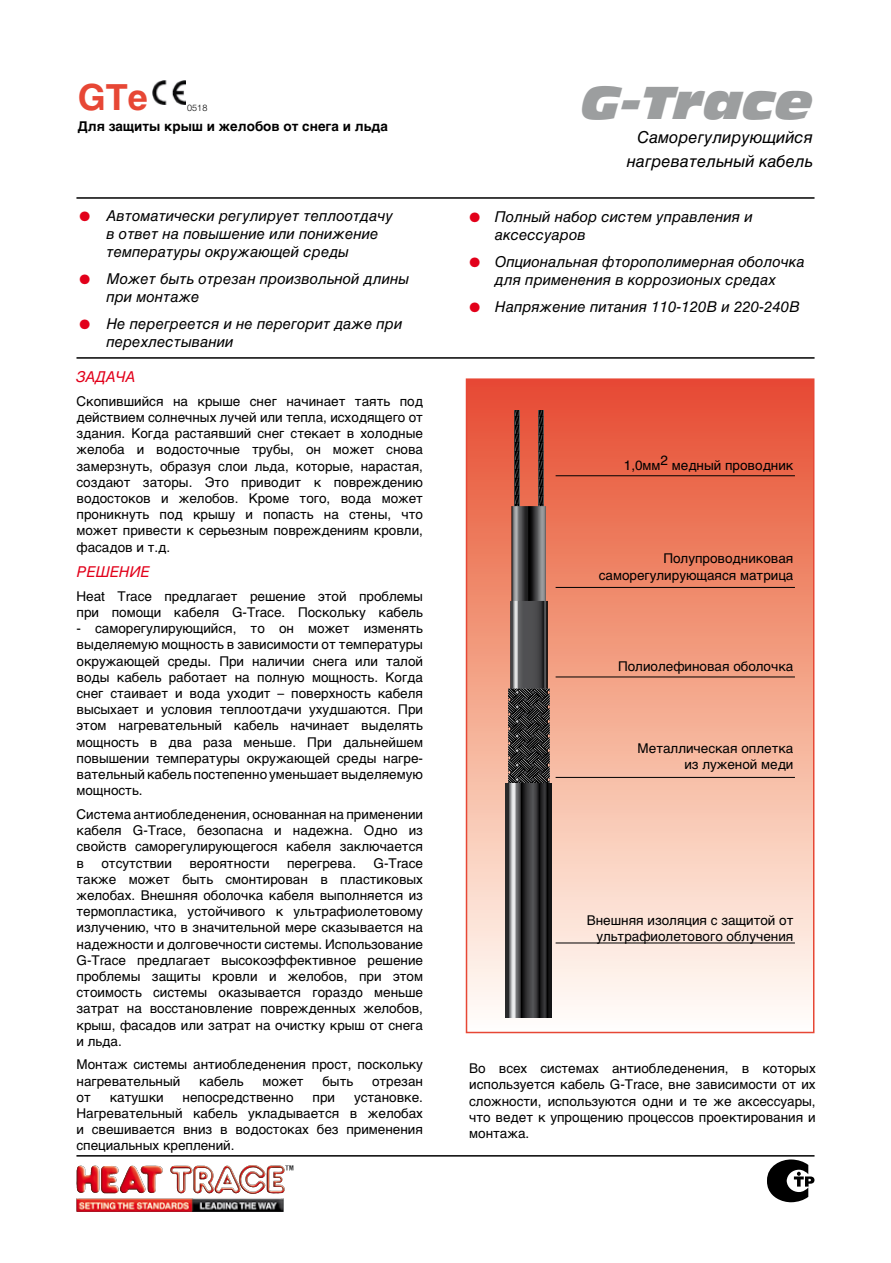
<style>
.page{position:relative;width:891px;height:1263px;background:#fff}
.page>*{position:absolute;margin:0;border:0;box-sizing:border-box;transform-origin:0 0}
.t1{font:italic 45px "Antique Olive Nord";color:#9c9e9f}
.t2{font:700 36px "Helvetica";color:#e74735}
.t3{font:16.5px/24px "Helvetica Cyr Inclined";color:#000;text-align:right}
.t4{font:15px/18px "Helvetica Cyr Inclined";color:#000}
.t5{font:15px "Helvetica Cyr Inclined";color:#e2001a}
.t6{font:13.5px/16.2px "Helvetica Cyr Upright";color:#000;text-align:justify}
.t7{font:700 13.5px "Helvetica Cyr";color:#000}
.t8{font:300 9px "Helvetica Neue";color:#000}
.s1{color:#e2001a}
</style>
<div class="page">
<svg style="left:767px;top:1159px;width:47px;height:43px"></svg>
<hr style="left:76px;top:197px;width:739px;height:2px;background:#000">
<img style="left:76px;top:1165px;width:217px;height:47px">
<img style="left:239px;top:1165px;width:26px;height:29px">
<hr style="left:76px;top:1155px;width:739px;height:2px;background:#000">
<div style="left:467px;top:379px;width:347px;height:653px;background:linear-gradient(to bottom,#e74e2c,#fffff8)"></div>
<svg style="left:508px;top:410px;width:42px;height:373px"></svg>
<svg style="left:506px;top:783px;width:46px;height:234px"></svg>
<div style="left:466px;top:378px;width:348px;height:655px;border:2px solid #e74735"></div>
<hr style="left:556px;top:475px;width:239px;height:1px;background:#000">
<hr style="left:556px;top:587px;width:239px;height:1px;background:#000">
<hr style="left:556px;top:677px;width:239px;height:1px;background:#000">
<hr style="left:556px;top:777px;width:239px;height:1px;background:#000">
<hr style="left:556px;top:943px;width:239px;height:1px;background:#000">
<img style="left:153px;top:81px;width:32px;height:24px">
<hr style="left:76px;top:357px;width:739px;height:2px;background:#000">
<h2 class="t2" style="left:78px;top:76px;width:72px">GTe</h2>
<p class="t7" style="left:78px;top:119px;width:311px">Для защиты крыш и желобов от снега и льда</p>
<p class="t8" style="left:187px;top:102px;width:22px">0518</p>
<p class="t4" style="left:106px;top:206px;width:288px;text-indent:-27px"><span class="s1">●</span> Автоматически регулирует теплоотдачу в ответ на повышение или понижение температуры окружающей среды</p>
<p class="t4" style="left:106px;top:269px;width:304px;text-indent:-27px"><span class="s1">●</span> Может быть отрезан произвольной длины при монтаже</p>
<p class="t4" style="left:106px;top:314px;width:297px;text-indent:-27px"><span class="s1">●</span> Не перегреется и не перегорит даже при перехлестывании</p>
<p class="t5" style="left:76px;top:368px;width:60px">ЗАДАЧА</p>
<p class="t6" style="left:76px;top:393px;width:348px">Скопившийся на крыше снег начинает таять под действием солнечных лучей или тепла, исходящего от здания. Когда растаявший снег стекает в холодные желоба и водосточные трубы, он может снова замерзнуть, образуя слои льда, которые, нарастая, создают заторы. Это приводит к повреждению водостоков и желобов. Кроме того, вода может проникнуть под крышу и попасть на стены, что может привести к серьезным повреждениям кровли, фасадов и т.д.</p>
<p class="t5" style="left:76px;top:563px;width:75px">РЕШЕНИЕ</p>
<p class="t6" style="left:76px;top:588px;width:348px">Heat Тrace предлагает решение этой проблемы при помощи кабеля G-Trace. Поскольку кабель</p>
<p class="t6" style="left:76px;top:620px;width:348px">- саморегулирующийся, то он может изменять выделяемую мощность в зависимости от температуры окружающей среды. При наличии снега или талой воды кабель работает на полную мощность. Когда снег стаивает и вода уходит – поверхность кабеля высыхает и условия теплоотдачи ухудшаются. При этом нагревательный кабель начинает выделять мощность в два раза меньше. При дальнейшем повышении температуры окружающей среды нагре&shy;вательный кабель постепенно уменьшает выделяемую мощность.</p>
<p class="t6" style="left:76px;top:806px;width:348px">Система антиобледенения, основанная на применении кабеля G-Trace, безопасна и надежна. Одно из свойств саморегулирующегося кабеля заключается в</p>
<p class="t6" style="left:76px;top:855px;width:348px;text-indent:297px">G-Trace также может быть смонтирован в пластиковых желобах. Внешняя оболочка кабеля выполняется из термопластика, устойчивого к ультрафиолетовому излучению, что в значительной мере сказывается на надежности и долговечности системы. Использование G-Trace предлагает высокоэффективное решение проблемы защиты кровли и желобов, при этом стоимость системы оказывается гораздо меньше затрат на восстановление поврежденных желобов, крыш, фасадов или затрат на очистку крыш от снега и льда.</p>
<p class="t6" style="left:76px;top:1057px;width:348px">Монтаж системы антиобледенения прост, поскольку нагревательный</p>
<p class="t6" style="left:101px;top:855px;width:72px">отсутствии</p>
<p class="t6" style="left:189px;top:855px;width:82px">вероятности</p>
<p class="t6" style="left:287px;top:855px;width:71px">перегрева.</p>
<p class="t6" style="left:199px;top:1073px;width:46px">кабель</p>
<p class="t6" style="left:262px;top:1073px;width:43px">может</p>
<p class="t6" style="left:322px;top:1073px;width:32px">быть</p>
<p class="t6" style="left:372px;top:1073px;width:53px">отрезан</p>
<p class="t6" style="left:76px;top:1089px;width:16px">от</p>
<p class="t6" style="left:110px;top:1089px;width:56px">катушки</p>
<p class="t6" style="left:183px;top:1089px;width:113px">непосредственно</p>
<p class="t6" style="left:313px;top:1089px;width:24px">при</p>
<p class="t6" style="left:76px;top:1089px;width:348px;text-indent:278px">установке.<br>Нагревательный кабель укладывается в желобах и свешивается вниз в водостоках без применения специальных креплений.</p>
<h1 class="t1" style="left:581px;top:74px;width:233px">G-Trace</h1>
<p class="t3" style="left:627px;top:125px;width:188px">Саморегулирующийся нагревательный кабель</p>
<p class="t4" style="left:495px;top:208px;width:259px;text-indent:-26px"><span class="s1">●</span> Полный набор систем управления и аксессуаров</p>
<p class="t4" style="left:469px;top:253px;width:337px;text-align:center"><span class="s1">●</span> Опциональная фторополимерная оболочка для применения в коррозионых средах</p>
<p class="t4" style="left:469px;top:298px;width:332px"><span class="s1">●</span> Напряжение питания 110-120В и 220-240В</p>
<p class="t6" style="left:624px;top:457px;width:171px">1,0мм2 медный проводник</p>
<p class="t6" style="left:599px;top:551px;width:196px;text-align:right">Полупроводниковая саморегулирующаяся матрица</p>
<p class="t6" style="left:618px;top:658px;width:177px">Полиолефиновая оболочка</p>
<p class="t6" style="left:638px;top:741px;width:157px;text-align:right">Металлическая оплетка из луженой меди</p>
<p class="t6" style="left:587px;top:912px;width:208px;text-align:right">Внешняя изоляция с защитой от ультрафиолетового облучения</p>
<p class="t6" style="left:469px;top:1060px;width:348px">Во всех системах антиобледенения, в которых используется кабель G-Trace, вне зависимости от их сложности, используются одни и те же аксессуары, что ведет к упрощению процессов проектирования и монтажа.</p>
</div>
